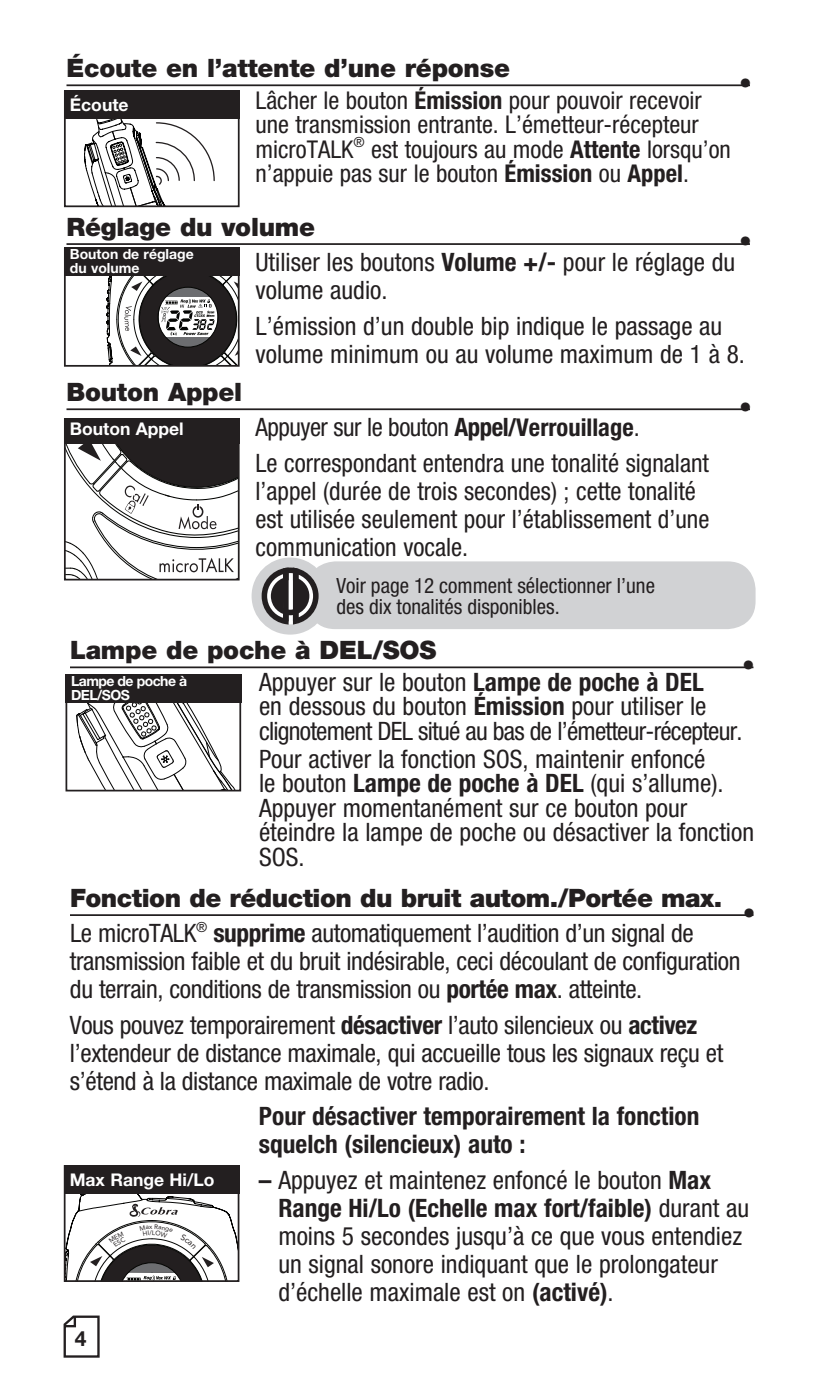
<style>
.page{position:relative;width:819px;height:1386px;background:#fff}
.page>*{position:absolute;margin:0;border:0;box-sizing:border-box;transform-origin:0 0}
.t1{font:condensed 25.2px/28px "Helvetica Neue LT Std";color:#231f20}
.t2{font:900 25.2px "Helvetica Neue LT Std";letter-spacing:-.01em;color:#231f20}
.t3{font:700 condensed 25.2px/28px "Helvetica Neue LT Std";color:#231f20}
.t4{font:700 25.2px "Helvetica Neue LT Std";color:#231f20}
.t5{font:condensed 24.5px/24.5px "Helvetica Neue LT Std";color:#231f20}
.t6{font:condensed 21px/21px "Helvetica Neue LT Std";color:#231f20}
.t7{font:700 21px "Helvetica Neue LT Std";color:#231f20}
.t8{font:700 17.5px "Helvetica Neue LT Std";color:#fff}
.t9{font:700 14px/14px "Helvetica Neue LT Std";color:#fff}
.t10{font:700 14px/14px "Helvetica Neue LT Std";letter-spacing:-.04em;color:#fff}
.s1{font-weight:700}
.s2{font-weight:700;font-size:24.5px}
</style>
<div class="page">
<svg style="left:64px;top:1316px;width:36px;height:42px"></svg>
<hr style="left:66px;top:84px;width:684px;height:2px;background:#231f20">
<hr style="left:66px;top:243px;width:684px;height:2px;background:#231f20">
<hr style="left:66px;top:408px;width:684px;height:2px;background:#231f20">
<div style="left:64px;top:248px;width:176px;height:119px;border:2px solid #231f20"></div>
<div style="left:64px;top:248px;width:176px;height:28px;background:#231f20"></div>
<svg style="left:67px;top:443px;width:170px;height:135px"></svg>
<div style="left:64px;top:418px;width:176px;height:163px;border:2px solid #231f20"></div>
<div style="left:64px;top:418px;width:176px;height:25px;background:#231f20"></div>
<svg style="left:84px;top:119px;width:131px;height:85px"></svg>
<div style="left:64px;top:90px;width:176px;height:117px;border:2px solid #231f20"></div>
<div style="left:64px;top:90px;width:176px;height:29px;background:#231f20"></div>
<div style="left:64px;top:1165px;width:175px;height:28px;background:#231f20"></div>
<svg style="left:76px;top:674px;width:164px;height:114px"></svg>
<div style="left:66px;top:675px;width:175px;height:116px;border:2px solid #231f20"></div>
<div style="left:66px;top:675px;width:176px;height:28px;background:#231f20"></div>
<hr style="left:70px;top:666px;width:683px;height:2px;background:#231f20">
<hr style="left:70px;top:914px;width:683px;height:2px;background:#231f20">
<div style="left:307px;top:561px;width:449px;height:68px;background:#d1d2d4;border-radius:28px"></div>
<div style="left:252px;top:558px;width:77px;height:77px;background:#d1d2d4;border-radius:50%"></div>
<svg style="left:262px;top:567px;width:57px;height:58px"></svg>
<svg style="left:106px;top:243px;width:133px;height:124px"></svg>
<svg style="left:65px;top:1193px;width:174px;height:89px"></svg>
<svg style="left:336px;top:561px;width:30px;height:1px"></svg>
<p class="t2" style="left:66px;top:53px;width:445px">Écoute en l’attente d’une réponse</p>
<p class="t5" style="left:256px;top:88px;width:477px">Lâcher le bouton <span class="s1">Émission</span> pour pouvoir recevoir une transmission entrante. L’émetteur-récepteur microTALK<sup>®</sup> est toujours au mode <span class="s1">Attente</span> lorsqu’on n’appuie pas sur le bouton <span class="s1">Émission</span> ou <span class="s1">Appel</span>.</p>
<p class="t2" style="left:66px;top:211px;width:250px">Réglage du volume</p>
<p class="t8" style="left:70px;top:94px;width:60px">Écoute</p>
<p class="t4" style="left:739px;top:67px;width:14px">•</p>
<p class="t4" style="left:739px;top:226px;width:14px">•</p>
<p class="t9" style="left:70px;top:247px;width:125px">Bouton de réglage du volume</p>
<p class="t2" style="left:66px;top:377px;width:177px">Bouton Appel</p>
<p class="t8" style="left:70px;top:418px;width:115px">Bouton Appel</p>
<p class="t1" style="left:255px;top:248px;width:481px">Utiliser les boutons <span class="s1">Volume +/-</span> pour le réglage du volume audio.</p>
<p class="t1" style="left:255px;top:312px;width:491px">L’émission d’un double bip indique le passage au volume minimum ou au volume maximum de 1 à 8.</p>
<p class="t1" style="left:255px;top:409px;width:455px;line-height:35.7px">Appuyer sur le bouton <span class="s1">Appel</span><span class="s2">/Verrouillage</span>.<br>Le correspondant entendra une tonalité signalant</p>
<p class="t1" style="left:255px;top:477px;width:455px">l’appel (durée de trois secondes) ; cette tonalité est utilisée seulement pour l’établissement d’une communication vocale.</p>
<p class="t6" style="left:336px;top:575px;width:320px">Voir page 12 comment sélectionner l’une des dix tonalités disponibles.</p>
<p class="t4" style="left:739px;top:391px;width:14px">•</p>
<p class="t2" style="left:70px;top:635px;width:368px">Lampe de poche à DEL/SOS</p>
<p class="t4" style="left:742px;top:649px;width:14px">•</p>
<p class="t1" style="left:259px;top:670px;width:485px;line-height:24.5px">Appuyer sur le bouton <span class="s1">Lampe de poche à DEL<br></span>en dessous du bouton <span class="s1">Émission</span> pour utiliser le clignotement DEL situé au bas de l’émetteur-récepteur.</p>
<p class="t1" style="left:259px;top:746px;width:497px;line-height:24.5px">Pour activer la fonction SOS, maintenir enfoncé<br>le bouton <span class="s1">Lampe de poche à DEL</span> (qui s’allume).<br>Appuyer momentanément sur ce bouton pour éteindre la lampe de poche ou désactiver la fonction SOS.</p>
<p class="t2" style="left:70px;top:883px;width:654px">Fonction de réduction du bruit autom./Portée max.</p>
<p class="t4" style="left:743px;top:897px;width:14px">•</p>
<p class="t1" style="left:70px;top:919px;width:672px">Le microTALK<sup>®</sup> <span class="s1">supprime</span> automatiquement l’audition d’un signal de transmission faible et du bruit indésirable, ceci découlant de configuration du terrain, conditions de transmission ou <span class="s1">portée max</span>. atteinte.</p>
<p class="t1" style="left:70px;top:1011px;width:655px">Vous pouvez temporairement <span class="s1">désactiver</span> l’auto silencieux ou <span class="s1">activez </span>l’extendeur de distance maximale, qui accueille tous les signaux reçu et s’étend à la distance maximale de votre radio.</p>
<p class="t3" style="left:259px;top:1102px;width:442px">Pour désactiver temporairement la fonction squelch (silencieux) auto :</p>
<p class="t1" style="left:278px;top:1166px;width:472px;text-indent:-19px"><span class="s1">–</span> Appuyez et maintenez enfoncé le bouton <span class="s1">Max Range Hi/Lo (Echelle max fort/faible)</span> durant au moins 5 secondes jusqu’à ce que vous entendiez un signal sonore indiquant que le prolongateur d’échelle maximale est on <span class="s1">(activé)</span>.</p>
<p class="t10" style="left:71px;top:674px;width:118px">Lampe de poche à<br>DEL/SOS</p>
<p class="t8" style="left:70px;top:1169px;width:146px">Max Range Hi/Lo</p>
<p class="t7" style="left:75px;top:1325px;width:13px">4</p>
</div>
